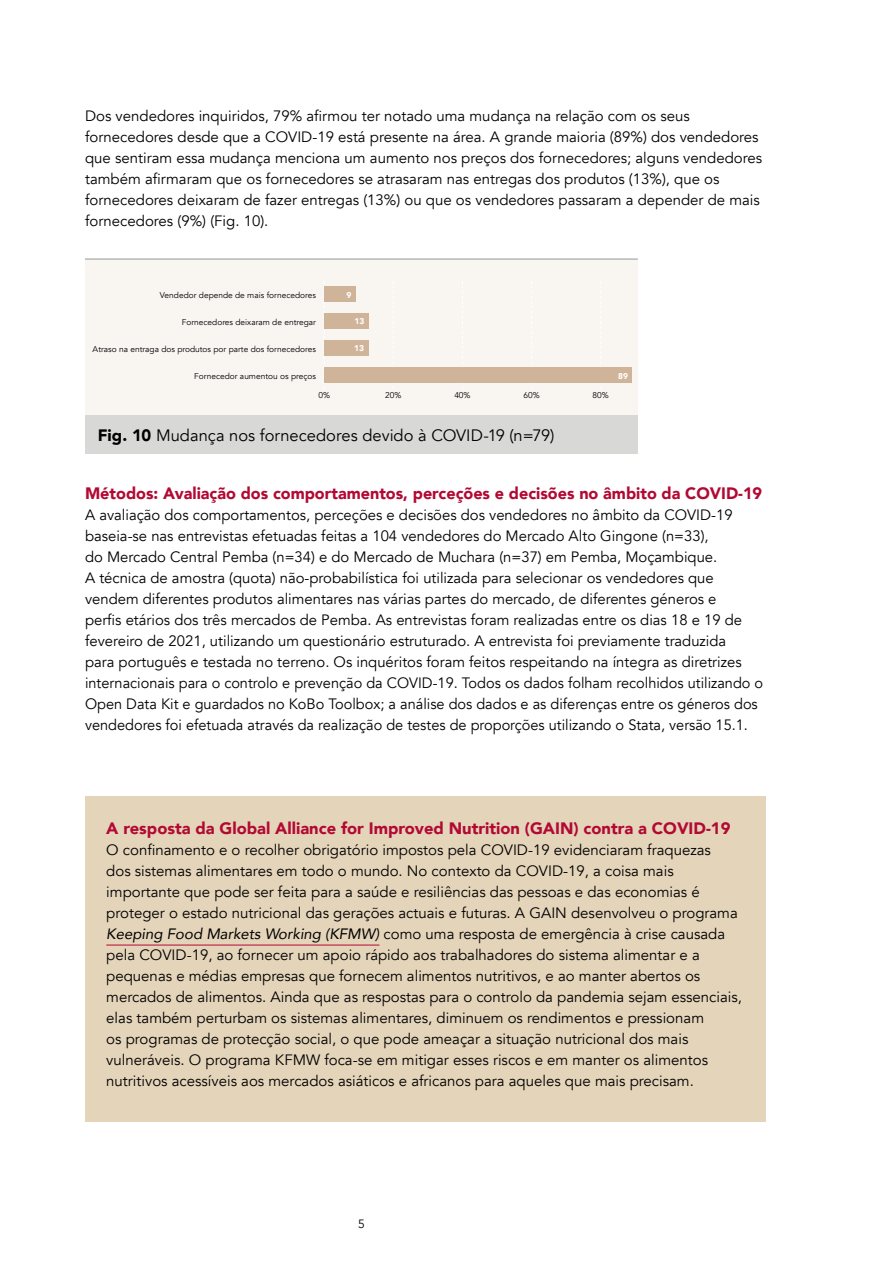
<style>
.page{position:relative;width:893px;height:1263px;background:#fff}
.page>*{position:absolute;margin:0;border:0;box-sizing:border-box;transform-origin:0 0}
.t1{font:900 16.5px "Avenir";color:#b20933}
.t2{font:16.5px "Avenir";color:#000}
.t3{font:15px/21px "Avenir";color:#000}
.t4{font:12px "Avenir";color:#000}
.t5{font:8.4px "Avenir";color:#000}
.t6{font:900 8.4px "Avenir";color:#fff}
.s1{font-weight:900}
.s2{font-style:italic}
</style>
<div class="page">
<div style="left:85px;top:259px;width:553px;height:162px;background:#f9f6f2"></div>
<svg style="left:462px;top:281px;width:1px;height:108px"></svg>
<svg style="left:531px;top:281px;width:1px;height:107px"></svg>
<svg style="left:324px;top:281px;width:1px;height:107px"></svg>
<div style="left:324px;top:286px;width:31px;height:16px;background:#d0b499"></div>
<div style="left:324px;top:313px;width:45px;height:16px;background:#d0b499"></div>
<div style="left:324px;top:341px;width:45px;height:15px;background:#d0b499"></div>
<div style="left:324px;top:368px;width:308px;height:15px;background:#d0b499"></div>
<div style="left:85px;top:416px;width:553px;height:38px;background:#d8d8d6"></div>
<hr style="left:85px;top:258px;width:553px;height:2px;background:#b7b8b8">
<div style="left:85px;top:796px;width:680px;height:325px;background:#e4d4ba"></div>
<hr style="left:106px;top:945px;width:78px;height:1px;background:#b20933">
<hr style="left:184px;top:945px;width:49px;height:1px;background:#b20933">
<hr style="left:233px;top:945px;width:146px;height:1px;background:#b20933">
<p class="t3" style="left:85px;top:106px;width:679px">Dos vendedores inquiridos, 79% afirmou ter notado uma mudança na relação com os seus fornecedores desde que a COVID-19 está presente na área. A grande maioria (89%) dos vendedores que sentiram essa mudança menciona um aumento nos preços dos fornecedores; alguns vendedores também afirmaram que os fornecedores se atrasaram nas entregas dos produtos (13%), que os fornecedores deixaram de fazer entregas (13%) ou que os vendedores passaram a depender de mais fornecedores (9%) (Fig. 10).</p>
<p class="t5" style="left:160px;top:290px;width:157px">Vendedor depende de mais fornecedores</p>
<p class="t5" style="left:182px;top:317px;width:136px">Fornecedores deixaram de entregar</p>
<p class="t5" style="left:93px;top:344px;width:225px">Atraso na entraga dos produtos por parte dos fornecedores</p>
<p class="t5" style="left:194px;top:371px;width:123px">Fornecedor aumentou os preços</p>
<p class="t6" style="left:346px;top:287px;width:6px">9</p>
<p class="t6" style="left:355px;top:314px;width:11px">13</p>
<p class="t6" style="left:354px;top:341px;width:11px">13</p>
<p class="t5" style="left:318px;top:390px;width:13px">0%</p>
<p class="t5" style="left:385px;top:390px;width:18px">20%</p>
<p class="t5" style="left:454px;top:390px;width:18px">40%</p>
<p class="t5" style="left:523px;top:390px;width:18px">60%</p>
<p class="t5" style="left:593px;top:390px;width:18px">80%</p>
<p class="t6" style="left:618px;top:369px;width:11px">89</p>
<p class="t2" style="left:98px;top:425px;width:458px"><span class="s1">Fig. 10</span> Mudança nos fornecedores devido à COVID-19 (n=79)</p>
<p class="t1" style="left:85px;top:479px;width:679px">Métodos: Avaliação dos comportamentos, perceções e decisões no âmbito da COVID-19</p>
<p class="t3" style="left:85px;top:505px;width:680px">A avaliação dos comportamentos, perceções e decisões dos vendedores no âmbito da COVID-19 baseia-se nas entrevistas efetuadas feitas a 104 vendedores do Mercado Alto Gingone (n=33),<br>do Mercado Central Pemba (n=34) e do Mercado de Muchara (n=37) em Pemba, Moçambique.<br>A técnica de amostra (quota) não-probabilística foi utilizada para selecionar os vendedores que vendem diferentes produtos alimentares nas várias partes do mercado, de diferentes géneros e<br>perfis etários dos três mercados de Pemba. As entrevistas foram realizadas entre os dias 18 e 19 de fevereiro de 2021, utilizando um questionário estruturado. A entrevista foi previamente traduzida<br>para português e testada no terreno. Os inquéritos foram feitos respeitando na íntegra as diretrizes internacionais para o controlo e prevenção da COVID-19. Todos os dados folham recolhidos utilizando o Open Data Kit e guardados no KoBo Toolbox; a análise dos dados e as diferenças entre os géneros dos vendedores foi efetuada através da realização de testes de proporções utilizando o Stata, versão 15.1.</p>
<p class="t1" style="left:106px;top:814px;width:626px">A resposta da Global Alliance for Improved Nutrition (GAIN) contra a COVID-19</p>
<p class="t3" style="left:106px;top:840px;width:637px">O confinamento e o recolher obrigatório impostos pela COVID-19 evidenciaram fraquezas<br>dos sistemas alimentares em todo o mundo. No contexto da COVID-19, a coisa mais importante que pode ser feita para a saúde e resiliências das pessoas e das economias é proteger o estado nutricional das gerações actuais e futuras. A GAIN desenvolveu o programa <span class="s2">Keeping Food Markets Working (KFMW)</span> como uma resposta de emergência à crise causada pela COVID-19, ao fornecer um apoio rápido aos trabalhadores do sistema alimentar e a pequenas e médias empresas que fornecem alimentos nutritivos, e ao manter abertos os mercados de alimentos. Ainda que as respostas para o controlo da pandemia sejam essenciais, elas também perturbam os sistemas alimentares, diminuem os rendimentos e pressionam<br>os programas de protecção social, o que pode ameaçar a situação nutricional dos mais vulneráveis. O programa KFMW foca-se em mitigar esses riscos e em manter os alimentos nutritivos acessíveis aos mercados asiáticos e africanos para aqueles que mais precisam.</p>
<p class="t4" style="left:358px;top:1217px;width:8px">5</p>
</div>
